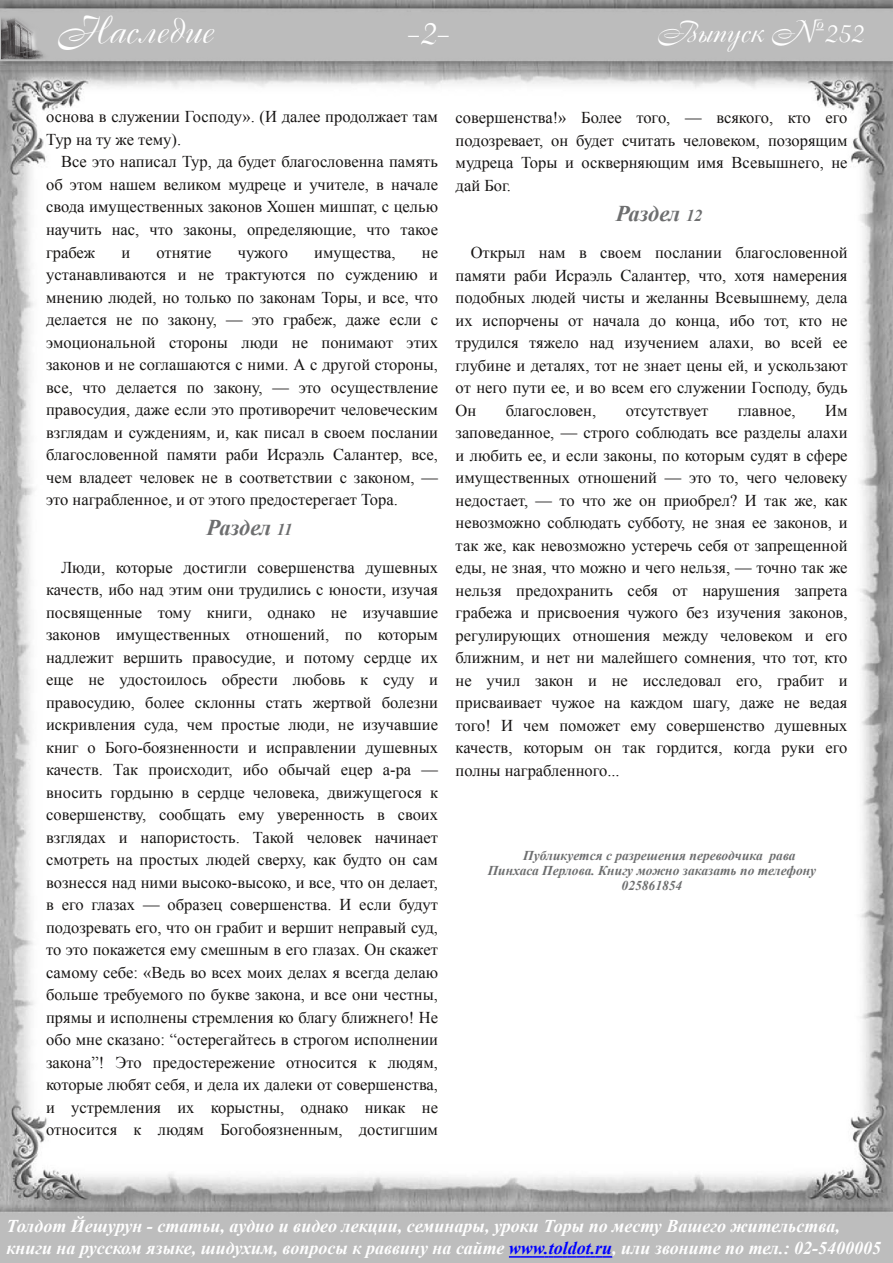
<style>
.page{position:relative;width:893px;height:1263px;background:#fff}
.page>*{position:absolute;margin:0;border:0;box-sizing:border-box;transform-origin:0 0}
.t1{font:37.5px "Cassandra";color:#fff}
.t2{font:30px "Cassandra";color:#fff}
.t3{font:italic 700 22.5px "Times New Roman";letter-spacing:-.015em;color:#6d6e6f}
.t4{font:italic 700 18px/22.5px "Times New Roman";color:#fff}
.t5{font:16.5px/22.5px "Times New Roman";color:#161413;text-align:justify}
.t6{font:italic 700 13.5px "Times New Roman";color:#6d6e6f}
.s1{font-size:16.5px}
.s2{color:#00f}
</style>
<div class="page">
<img style="left:0;top:0;width:893px;height:1263px">
<svg style="left:509px;top:1256px;width:103px;height:1px"></svg>
<img style="left:1px;top:11px;width:55px;height:52px">
<h1 class="t1" style="left:57px;top:6px;width:158px">Наследие</h1>
<h1 class="t1" style="left:406px;top:7px;width:44px">-2-</h1>
<h2 class="t2" style="left:657px;top:12px;width:208px">Выпуск №252</h2>
<p class="t5" style="left:46px;top:106px;width:393px">основа в служении Господу». (И далее продолжает там<br>Тур на ту же тему).</p>
<p class="t5" style="left:46px;top:151px;width:393px;text-indent:15px">Все это написал Тур, да будет благословенна память об этом нашем великом мудреце и учителе, в начале свода имущественных законов Хошен мишпат, с целью научить нас, что законы, определяющие, что такое грабеж</p>
<p class="t5" style="left:46px;top:241px;width:393px;text-indent:376px">не устанавливаются и не трактуются по суждению и мнению людей, но только по законам Торы, и все, что делается не по закону, — это грабеж, даже если с эмоциональной стороны люди не понимают этих законов и не соглашаются с ними. А с другой стороны, все, что делается по закону, — это осуществление правосудия, даже если это противоречит человеческим взглядам и суждениям, и, как писал в своем послании благословенной памяти раби Исраэль Салантер, все, чем владеет человек не в соответствии с законом, — это награбленное, и от этого предостерегает Тора.</p>
<h3 class="t3" style="left:207px;top:515px;width:87px">Раздел <span class="s1">11</span></h3>
<p class="t5" style="left:46px;top:556px;width:393px;text-indent:15px">Люди, которые достигли совершенства душевных качеств, ибо над этим они трудились с юности, изучая посвященные тому книги, однако не изучавшие законов имущественных отношений, по которым надлежит вершить правосудие, и потому сердце их еще не удостоилось обрести любовь к суду и правосудию, более склонны стать жертвой болезни искривления суда, чем простые люди, не изучавшие книг о Бого-боязненности и исправлении душевных качеств. Так происходит, ибо обычай ецер а-ра — вносить гордыню в сердце человека, движущегося к совершенству, сообщать ему уверенность в своих взглядах и напористость. Такой человек начинает смотреть на простых людей сверху, как будто он сам вознесся над ними высоко-высоко, и все, что он делает, в его глазах — образец совершенства. И если будут подозревать его, что он грабит и вершит неправый суд, то это покажется ему смешным в его глазах. Он скажет самому себе: «Ведь во всех моих делах я всегда делаю больше требуемого по букве закона, и все они честны, прямы и исполнены стремления ко благу ближнего! Не обо мне сказано: “остерегайтесь в строгом исполнении закона”! Это предостережение относится к людям, которые любят себя, и дела их далеки от совершенства, и устремления их корыстны, однако никак не относится к людям Богобоязненным, достигшим</p>
<p class="t5" style="left:122px;top:241px;width:10px">и</p>
<p class="t5" style="left:157px;top:241px;width:57px">отнятие</p>
<p class="t5" style="left:238px;top:241px;width:52px">чужого</p>
<p class="t5" style="left:314px;top:241px;width:83px">имущества,</p>
<p class="t5" style="left:456px;top:106px;width:393px">совершенства!» Более того, — всякого, кто его подозревает, он будет считать человеком, позорящим мудреца Торы и оскверняющим имя Всевышнего, не дай Бог.</p>
<h3 class="t3" style="left:616px;top:201px;width:88px">Раздел <span class="s1">12</span></h3>
<p class="t5" style="left:456px;top:241px;width:393px;text-indent:15px">Открыл нам в своем послании благословенной памяти раби Исраэль Салантер, что, хотя намерения подобных людей чисты и желанны Всевышнему, дела их испорчены от начала до конца, ибо тот, кто не трудился тяжело над изучением алахи, во всей ее глубине и деталях, тот не знает цены ей, и ускользают от него пути ее, и во всем его служении Господу, будь Он</p>
<p class="t5" style="left:506px;top:399px;width:92px">благословен,</p>
<p class="t5" style="left:626px;top:399px;width:84px">отсутствует</p>
<p class="t5" style="left:738px;top:399px;width:60px">главное,</p>
<p class="t5" style="left:456px;top:399px;width:393px;text-indent:370px">Им заповеданное, — строго соблюдать все разделы алахи и любить ее, и если законы, по которым судят в сфере имущественных отношений — это то, чего человеку недостает, — то что же он приобрел? И так же, как невозможно соблюдать субботу, не зная ее законов, и так же, как невозможно устеречь себя от запрещенной еды, не зная, что можно и чего нельзя, — точно так же нельзя предохранить себя от нарушения запрета грабежа и присвоения чужого без изучения законов, регулирующих отношения между человеком и его ближним, и нет ни малейшего сомнения, что тот, кто не учил закон и не исследовал его, грабит и присваивает чужое на каждом шагу, даже не ведая того! И чем поможет ему совершенство душевных качеств, которым он так гордится, когда руки его полны награбленного...</p>
<p class="t6" style="left:523px;top:847px;width:274px">Публикуется с разрешения переводчика рава</p>
<p class="t6" style="left:488px;top:862px;width:330px">Пинхаса Перлова. Книгу можно заказать по телефону</p>
<p class="t6" style="left:622px;top:877px;width:62px">025861854</p>
<p class="t4" style="left:6px;top:1214px;width:876px">Толдот Йешурун - статьи, аудио и видео лекции, семинары, уроки Торы по месту Вашего жительства, книги на русском языке, шидухим, вопросы к раввину на сайте <span class="s2">www.toldot.ru</span>, или звоните по тел.: 02-5400005</p>
</div>
